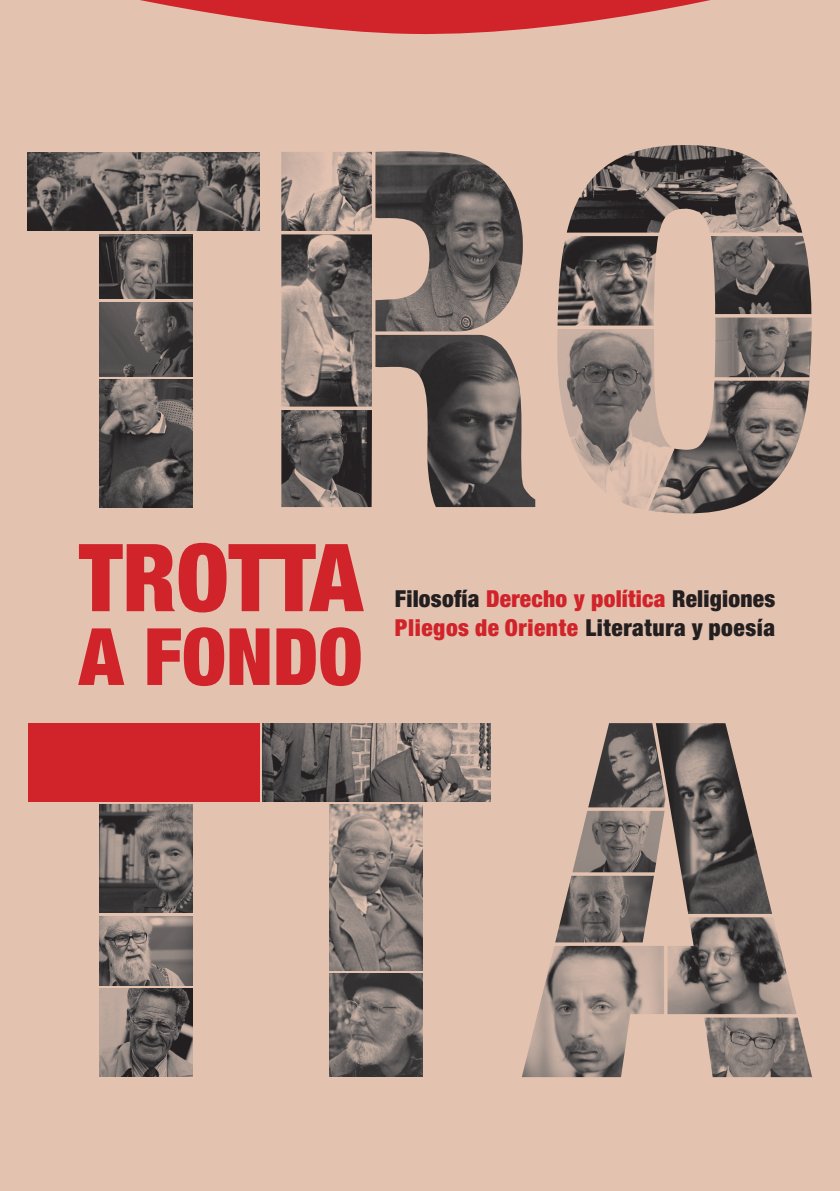
<style>
.page{position:relative;width:840px;height:1191px;background:#fff}
.page>*{position:absolute;margin:0;border:0;box-sizing:border-box;transform-origin:0 0}
.t1{font:900 condensed 93.8px "Helvetica Neue LT Std";color:#d1232a}
.t2{font:900 condensed 79.2px "Helvetica Neue LT Std";color:#d1232a}
.t3{font:900 condensed 23.4px "Helvetica Neue LT Std";letter-spacing:.01em;color:#231f20}
.s1{color:#d1232a}
</style>
<div class="page">
<div style="left:0;top:0;width:839px;height:1191px;background:#e3c2af"></div>
<img style="left:281px;top:152px;width:91px;height:79px">
<img style="left:281px;top:234px;width:91px;height:172px">
<svg style="left:375px;top:151px;width:148px;height:184px"></svg>
<img style="left:375px;top:335px;width:160px;height:172px">
<img style="left:281px;top:410px;width:91px;height:97px">
<svg style="left:557px;top:145px;width:255px;height:369px"></svg>
<img style="left:714px;top:317px;width:98px;height:60px">
<img style="left:263px;top:723px;width:227px;height:78px">
<img style="left:100px;top:805px;width:92px;height:107px">
<div style="left:28px;top:723px;width:231px;height:78px;background:#d1232a"></div>
<img style="left:100px;top:988px;width:92px;height:88px">
<img style="left:329px;top:805px;width:93px;height:165px">
<img style="left:329px;top:973px;width:93px;height:103px">
<img style="left:100px;top:916px;width:92px;height:69px">
<svg style="left:522px;top:723px;width:289px;height:354px"></svg>
<img style="left:655px;top:723px;width:116px;height:191px">
<img style="left:28px;top:152px;width:231px;height:78px">
<img style="left:100px;top:302px;width:93px;height:74px">
<img style="left:100px;top:234px;width:93px;height:65px">
<img style="left:100px;top:379px;width:93px;height:128px">
<svg style="left:140px;top:0;width:570px;height:35px"></svg>
<p class="t1" style="left:79px;top:520px;width:285px">TROTTA</p>
<p class="t2" style="left:79px;top:608px;width:284px">A FONDO</p>
<p class="t3" style="left:394px;top:584px;width:381px">Filosofía <span class="s1">Derecho y política</span> Religiones</p>
<p class="t3" style="left:394px;top:613px;width:381px"><span class="s1">Pliegos de Oriente</span> Literatura y poesía</p>
</div>
